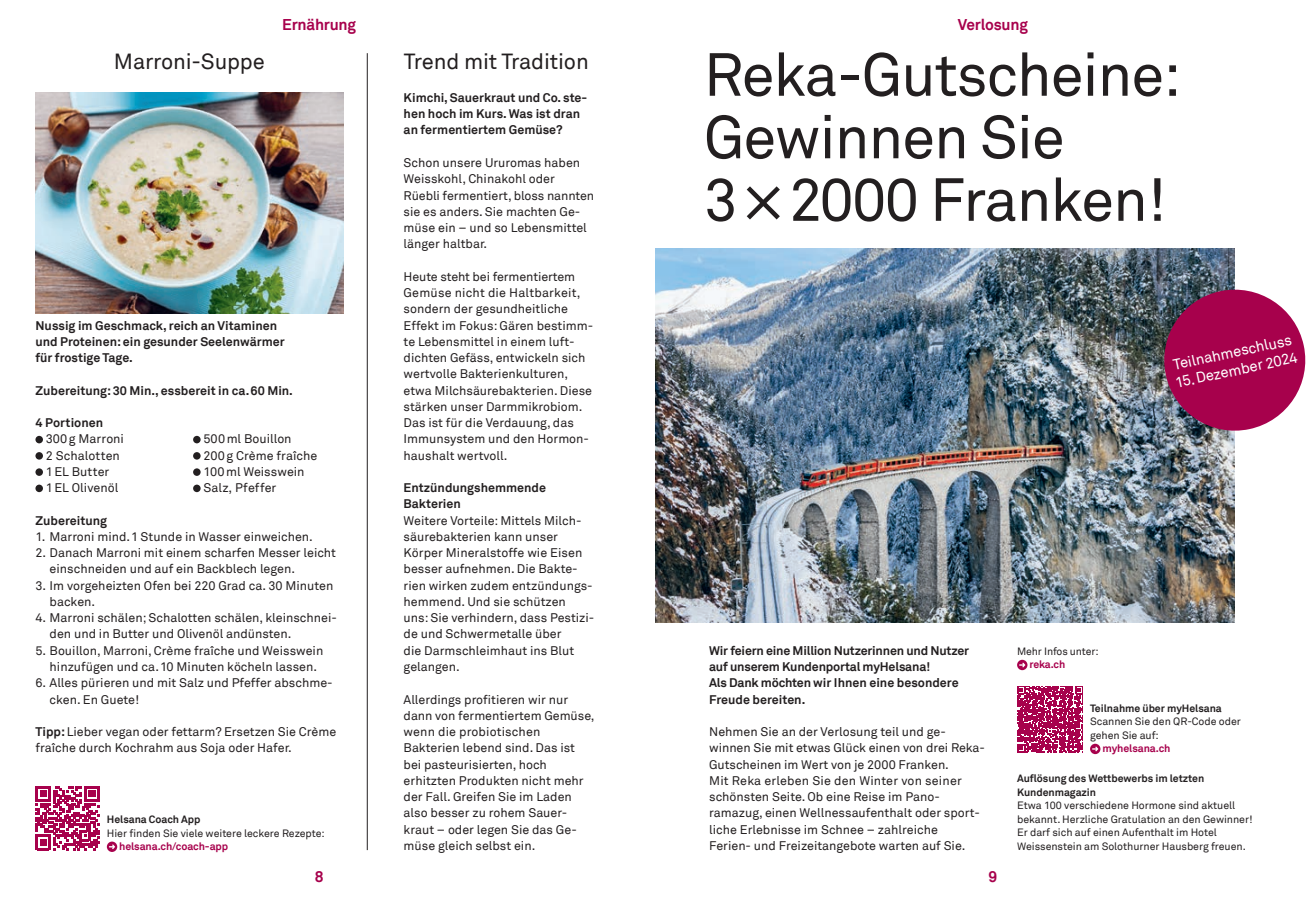
<style>
.page{position:relative;width:1312px;height:904px;background:#fff}
.page>*{position:absolute;margin:0;border:0;box-sizing:border-box;transform-origin:0 0}
.Titel_48{font:60px "Akkurat Helsana";letter-spacing:-.02em;color:#231f20}
.Lead_17_5pt{font:21.88px "Akkurat Helsana";letter-spacing:-.01em;color:#231f20}
.t1{font:700 15.62px "Akkurat Helsana";letter-spacing:-.015em;color:#a7014c}
.Lead_12_5{font:15px/18.1px "Akkurat Helsana";color:#fff}
.Grundtext_Akkurat{font:12.5px/16.2px "Akkurat Helsana";color:#231f20}
.Grundtext_Akkurat_Aufzählung{font:12.5px/16.2px "Akkurat Helsana";color:#231f20}
.Grundtext_Akkurat-2{font:700 12.5px/16.2px "Akkurat Helsana";letter-spacing:-.005em;color:#231f20}
.Grundtext_Akkurat_Bold{font:700 12.5px/16.2px "Akkurat Helsana";color:#231f20}
.Bildlegende_8_5pt{font:10.62px/13.5px "Akkurat Helsana";letter-spacing:-.005em;color:#231f20}
.Websitenlink{font:700 10.62px "Akkurat Helsana";letter-spacing:-.01em;color:#a7014c}
.Bildlegende_Titel_8_5pt{font:700 10.5px/13.5px "Akkurat Helsana";letter-spacing:-.005em;color:#231f20}
.s1{font-weight:700}
</style>
<div class="page">
<hr style="left:367px;top:53px;width:1px;height:797px;background:#231f20">
<img style="left:35px;top:93px;width:308px;height:220px">
<img style="left:656px;top:248px;width:578px;height:374px">
<div style="left:107px;top:841px;width:10px;height:11px;background:#a7014c;border-radius:50%"></div>
<svg style="left:109px;top:844px;width:6px;height:5px"></svg>
<div style="left:35px;top:436px;width:8px;height:7px;background:#231f20;border-radius:50%"></div>
<div style="left:35px;top:452px;width:8px;height:7px;background:#231f20;border-radius:50%"></div>
<div style="left:35px;top:468px;width:8px;height:8px;background:#231f20;border-radius:50%"></div>
<div style="left:35px;top:484px;width:8px;height:8px;background:#231f20;border-radius:50%"></div>
<div style="left:193px;top:436px;width:7px;height:7px;background:#231f20;border-radius:50%"></div>
<div style="left:193px;top:452px;width:7px;height:7px;background:#231f20;border-radius:50%"></div>
<div style="left:193px;top:468px;width:7px;height:8px;background:#231f20;border-radius:50%"></div>
<div style="left:193px;top:484px;width:7px;height:8px;background:#231f20;border-radius:50%"></div>
<svg style="left:1157px;top:283px;width:149px;height:154px;background:#a4366b"></svg>
<svg style="left:36px;top:786px;width:64px;height:64px"></svg>
<svg style="left:1089px;top:743px;width:11px;height:11px"></svg>
<svg style="left:1091px;top:746px;width:7px;height:5px"></svg>
<svg style="left:1017px;top:686px;width:65px;height:66px"></svg>
<svg style="left:1016px;top:659px;width:11px;height:11px"></svg>
<svg style="left:1018px;top:662px;width:7px;height:5px"></svg>
<p class="t1" style="left:957px;top:15px;width:72px">Verlosung</p>
<p class="Titel_48" style="left:703px;top:40px;width:479px">Reka-Gutscheine:</p>
<p class="Titel_48" style="left:703px;top:102px;width:362px">Gewinnen Sie</p>
<p class="Titel_48" style="left:703px;top:165px;width:464px">3×2000 Franken!</p>
<p class="t1" style="left:282px;top:15px;width:75px">Ernährung</p>
<p class="Lead_17_5pt" style="left:114px;top:48px;width:152px">Marroni-Suppe</p>
<p class="Lead_17_5pt" style="left:404px;top:48px;width:186px">Trend mit Tradition</p>
<p class="Grundtext_Akkurat-2" style="left:403px;top:89px;width:185px">Kimchi, Sauerkraut und Co. ste&shy;hen hoch im Kurs. Was ist dran an fermentiertem Gemüse?</p>
<p class="Grundtext_Akkurat" style="left:403px;top:154px;width:192px">Schon unsere Ururomas haben<br>Weisskohl, Chinakohl oder<br>Rüebli fermentiert, bloss nannten sie es anders. Sie machten Ge&shy;müse ein – und so Lebensmittel länger haltbar.</p>
<p class="Grundtext_Akkurat" style="left:403px;top:268px;width:191px">Heute steht bei fermentiertem<br>Gemüse nicht die Haltbarkeit, sondern der gesundheitliche<br>Effekt im Fokus: Gären bestimm&shy;te Lebensmittel in einem luft&shy;dichten Gefäss, entwickeln sich wertvolle Bakterienkulturen, etwa Milchsäurebakterien. Diese stärken unser Darmmikrobiom.<br>Das ist für die Verdauung, das<br>Immunsystem und den Hormon&shy;haushalt wertvoll.</p>
<p class="Grundtext_Akkurat-2" style="left:403px;top:479px;width:144px">Entzündungshemmende<br>Bakterien</p>
<p class="Grundtext_Akkurat" style="left:403px;top:512px;width:192px">Weitere Vorteile: Mittels Milch&shy;säurebakterien kann unser<br>Körper Mineralstoffe wie Eisen besser aufnehmen. Die Bakte&shy;rien wirken zudem entzündungs&shy;hemmend. Und sie schützen<br>uns: Sie verhindern, dass Pestizi&shy;de und Schwermetalle über<br>die Darmschleimhaut ins Blut gelangen.</p>
<p class="Grundtext_Akkurat" style="left:403px;top:691px;width:192px">Allerdings profitieren wir nur dann von fermentiertem Gemüse, wenn die probiotischen<br>Bakterien lebend sind. Das ist bei pasteurisierten, hoch erhitzten Produkten nicht mehr der Fall. Greifen Sie im Laden also besser zu rohem Sauer&shy;kraut – oder legen Sie das Ge&shy;müse gleich selbst ein.</p>
<p class="Bildlegende_Titel_8_5pt" style="left:1089px;top:701px;width:133px">Teilnahme über myHelsana</p>
<p class="Grundtext_Akkurat_Bold" style="left:35px;top:317px;width:251px">Nussig im Geschmack, reich an Vitaminen und Proteinen: ein gesunder Seelenwärmer für frostige Tage.</p>
<p class="Grundtext_Akkurat_Bold" style="left:35px;top:382px;width:259px">Zubereitung: 30 Min., essbereit in ca.60 Min.</p>
<p class="Grundtext_Akkurat_Bold" style="left:35px;top:414px;width:69px">4 Portionen</p>
<p class="Grundtext_Akkurat" style="left:46px;top:431px;width:80px">300g Marroni</p>
<p class="Grundtext_Akkurat" style="left:46px;top:447px;width:76px">2 Schalotten</p>
<p class="Grundtext_Akkurat" style="left:46px;top:463px;width:65px">1EL Butter</p>
<p class="Grundtext_Akkurat" style="left:46px;top:479px;width:74px">1EL Olivenöl</p>
<p class="Lead_12_5" style="left:1169px;top:356px;width:126px;rotate:-12deg">Teilnahmeschluss<br>15.Dezember 2024</p>
<p class="Grundtext_Akkurat" style="left:203px;top:431px;width:90px">500ml Bouillon</p>
<p class="Grundtext_Akkurat" style="left:203px;top:447px;width:115px">200g Crème fraîche</p>
<p class="Grundtext_Akkurat" style="left:203px;top:463px;width:103px">100ml Weisswein</p>
<p class="Grundtext_Akkurat" style="left:203px;top:479px;width:74px">Salz, Pfeffer</p>
<p class="Grundtext_Akkurat_Bold" style="left:35px;top:512px;width:73px">Zubereitung</p>
<p class="Grundtext_Akkurat_Aufzählung" style="left:35px;top:528px;width:279px">1. Marroni mind.1 Stunde in Wasser einweichen.</p>
<p class="Grundtext_Akkurat_Aufzählung" style="left:50px;top:544px;width:288px;text-indent:-14px">2. Danach Marroni mit einem scharfen Messer leicht einschneiden und auf ein Backblech legen.</p>
<p class="Grundtext_Akkurat_Aufzählung" style="left:50px;top:577px;width:285px;text-indent:-14px">3. Im vorgeheizten Ofen bei 220 Grad ca. 30 Minuten backen.</p>
<p class="Grundtext_Akkurat_Aufzählung" style="left:50px;top:609px;width:289px;text-indent:-14px">4. Marroni schälen; Schalotten schälen, kleinschnei&shy;den und in Butter und Olivenöl andünsten.</p>
<p class="Grundtext_Akkurat_Aufzählung" style="left:50px;top:642px;width:275px;text-indent:-14px">5. Bouillon, Marroni, Crème fraîche und Weisswein hinzufügen und ca.10 Minuten köcheln lassen.</p>
<p class="Grundtext_Akkurat_Aufzählung" style="left:50px;top:674px;width:284px;text-indent:-14px">6. Alles pürieren und mit Salz und Pfeffer abschme&shy;cken. En Guete!</p>
<p class="Grundtext_Akkurat" style="left:35px;top:723px;width:302px"><span class="s1">Tipp:</span> Lieber vegan oder fettarm? Ersetzen Sie Crème fraîche durch Kochrahm aus Soja oder Hafer.</p>
<p class="Grundtext_Akkurat-2" style="left:709px;top:642px;width:261px">Wir feiern eine Million Nutzerinnen und Nutzer auf unserem Kundenportal myHelsana!<br>Als Dank möchten wir Ihnen eine besondere Freude bereiten.</p>
<p class="Grundtext_Akkurat" style="left:709px;top:723px;width:277px">Nehmen Sie an der Verlosung teil und ge&shy;winnen Sie mit etwas Glück einen von drei Reka-Gutscheinen im Wert von je 2000 Franken.<br>Mit Reka erleben Sie den Winter von seiner schönsten Seite. Ob eine Reise im Pano&shy;ramazug, einen Wellnessaufenthalt oder sport&shy;liche Erlebnisse im Schnee – zahlreiche<br>Ferien- und Freizeitangebote warten auf Sie.</p>
<p class="Bildlegende_8_5pt" style="left:1016px;top:644px;width:83px">Mehr Infos unter:</p>
<p class="Websitenlink" style="left:1029px;top:658px;width:37px">reka.ch</p>
<p class="Bildlegende_8_5pt" style="left:1089px;top:715px;width:152px">Scannen Sie den QR-Code oder gehen Sie auf:</p>
<p class="Websitenlink" style="left:1102px;top:742px;width:69px">myhelsana.ch</p>
<p class="Bildlegende_Titel_8_5pt" style="left:1016px;top:771px;width:189px">Auflösung des Wettbewerbs im letzten<br>Kundenmagazin</p>
<p class="Bildlegende_8_5pt" style="left:1016px;top:798px;width:237px">Etwa 100 verschiedene Hormone sind aktuell bekannt. Herzliche Gratulation an den Gewinner!<br>Er darf sich auf einen Aufenthalt im Hotel Weissenstein am Solothurner Hausberg freuen.</p>
<p class="Bildlegende_Titel_8_5pt" style="left:107px;top:812px;width:95px">Helsana Coach App</p>
<p class="Bildlegende_8_5pt" style="left:107px;top:826px;width:219px">Hier finden Sie viele weitere leckere Rezepte:</p>
<p class="Websitenlink" style="left:119px;top:839px;width:110px">helsana.ch/coach-app</p>
<p class="t1" style="left:314px;top:867px;width:10px">8</p>
<p class="t1" style="left:988px;top:867px;width:10px">9</p>
</div>
